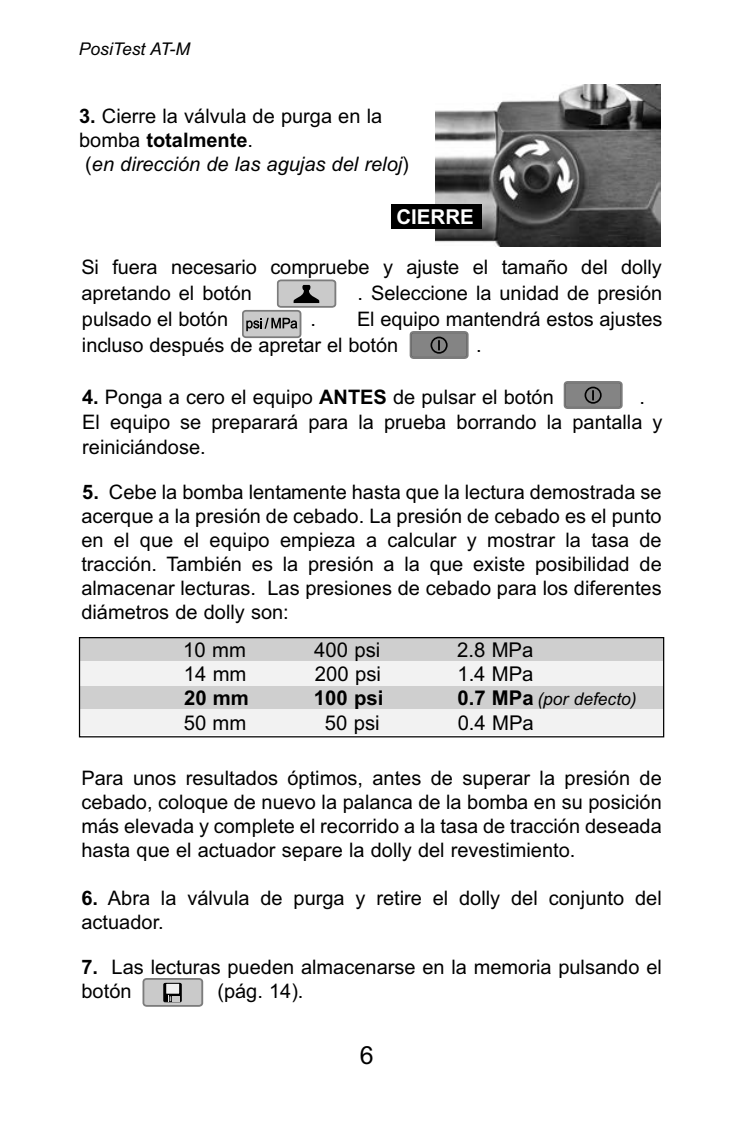
<style>
.page{position:relative;width:743px;height:1148px;background:#fff}
.page>*{position:absolute;margin:0;border:0;box-sizing:border-box;transform-origin:0 0}
.t1{font:25px "Arial";color:#000}
.t2{font:700 20.5px "Arial";color:#fff}
.t3{font:20.25px "Arial";color:#000}
.t4{font:700 20.25px "Arial";color:#000}
.t5{font:20px/24px "Arial";color:#000}
.t6{font:italic 20px "Arial";color:#000}
.t7{font:700 20px "Arial";color:#000}
.t8{font:italic 17.5px "Arial";color:#000}
.s1{font-weight:700}
.s2{font-weight:400}
.s3{font-style:normal}
.s4{font-weight:700;font-style:normal;font-size:20.25px}
</style>
<div class="page">
<img style="left:435px;top:85px;width:226px;height:161px">
<div style="left:391px;top:204px;width:90px;height:25px;background:#000"></div>
<svg style="left:563px;top:381px;width:59px;height:28px;background:#7b7b7b"></svg>
<svg style="left:143px;top:978px;width:60px;height:28px;background:#adadad"></svg>
<div style="left:79px;top:637px;width:583px;height:25px;background:#cfcfcf"></div>
<div style="left:79px;top:661px;width:583px;height:25px;background:#f2f2f2"></div>
<div style="left:79px;top:686px;width:583px;height:23px;background:#cfcfcf"></div>
<div style="left:79px;top:709px;width:583px;height:26px;background:#f2f2f2"></div>
<div style="left:79px;top:637px;width:585px;height:100px;border:1px solid #000"></div>
<svg style="left:409px;top:331px;width:59px;height:28px;background:#7b7b7b"></svg>
<svg style="left:242px;top:279px;width:94px;height:59px"></svg>
<p class="t8" style="left:79px;top:39px;width:113px">PosiTest AT-M</p>
<p class="t5" style="left:79px;top:104px;width:304px"><span class="s1">3.</span> Cierre la válvula de purga en la</p>
<p class="t7" style="left:79px;top:128px;width:175px"><span class="s2">bomba</span> totalmente<span class="s2">.</span></p>
<p class="t6" style="left:85px;top:152px;width:325px"><span class="s3">(</span>en dirección de las agujas del reloj<span class="s3">)</span></p>
<p class="t2" style="left:396px;top:204px;width:79px">CIERRE</p>
<p class="t5" style="left:81px;top:253px;width:582px;line-height:26.2px">Si fuera necesario compruebe y ajuste el tamaño del dolly apretando el botón</p>
<p class="t5" style="left:357px;top:281px;width:306px">. Seleccione la unidad de presión</p>
<p class="t5" style="left:82px;top:307px;width:148px">pulsado el botón</p>
<p class="t5" style="left:82px;top:306px;width:581px;line-height:26.2px;text-indent:275px">El equipo mantendrá estos ajustes incluso después de apretar el botón</p>
<p class="t5" style="left:310px;top:307px;width:7px">.</p>
<p class="t5" style="left:476px;top:333px;width:7px">.</p>
<p class="t5" style="left:82px;top:384px;width:473px"><span class="s1">4.</span> Ponga a cero el equipo <span class="s1">ANTES</span> de pulsar el botón</p>
<p class="t5" style="left:82px;top:384px;width:582px;line-height:25px;text-indent:557px">.<br>El equipo se preparará para la prueba borrando la pantalla y reiniciándose.</p>
<p class="t5" style="left:81px;top:480px;width:582px;text-align:justify"><span class="s1">5.</span> Cebe la bomba lentamente hasta que la lectura demostrada se acerque a la presión de cebado. La presión de cebado es el punto en el que el equipo empieza a calcular y mostrar la tasa de tracción. También es la presión a la que existe posibilidad de almacenar lecturas. Las presiones de cebado para los diferentes diámetros de dolly son:</p>
<p class="t3" style="left:183px;top:638px;width:64px">10 mm</p>
<p class="t3" style="left:314px;top:638px;width:68px">400 psi</p>
<p class="t3" style="left:457px;top:638px;width:78px">2.8 MPa</p>
<p class="t3" style="left:184px;top:662px;width:64px">14 mm</p>
<p class="t3" style="left:315px;top:662px;width:68px">200 psi</p>
<p class="t3" style="left:457px;top:662px;width:78px">1.4 MPa</p>
<p class="t4" style="left:184px;top:686px;width:66px">20 mm</p>
<p class="t4" style="left:314px;top:686px;width:71px">100 psi</p>
<p class="t8" style="left:457px;top:688px;width:181px"><span class="s4">0.7 MPa</span> (por defecto)</p>
<p class="t3" style="left:184px;top:711px;width:64px">50 mm</p>
<p class="t3" style="left:325px;top:711px;width:56px">50 psi</p>
<p class="t3" style="left:457px;top:711px;width:78px">0.4 MPa</p>
<p class="t5" style="left:81px;top:766px;width:582px;text-align:justify">Para unos resultados óptimos, antes de superar la presión de cebado, coloque de nuevo la palanca de la bomba en su posición más elevada y complete el recorrido a la tasa de tracción deseada hasta que el actuador separe la dolly del revestimiento.</p>
<p class="t5" style="left:81px;top:886px;width:581px"><span class="s1">6.</span> Abra la válvula de purga y retire el dolly del conjunto del actuador.</p>
<p class="t5" style="left:81px;top:955px;width:582px"><span class="s1">7.</span> Las lecturas pueden almacenarse en la memoria pulsando el botón</p>
<p class="t5" style="left:217px;top:979px;width:88px">(pág. 14).</p>
<p class="t1" style="left:359px;top:1040px;width:15px">6</p>
</div>
